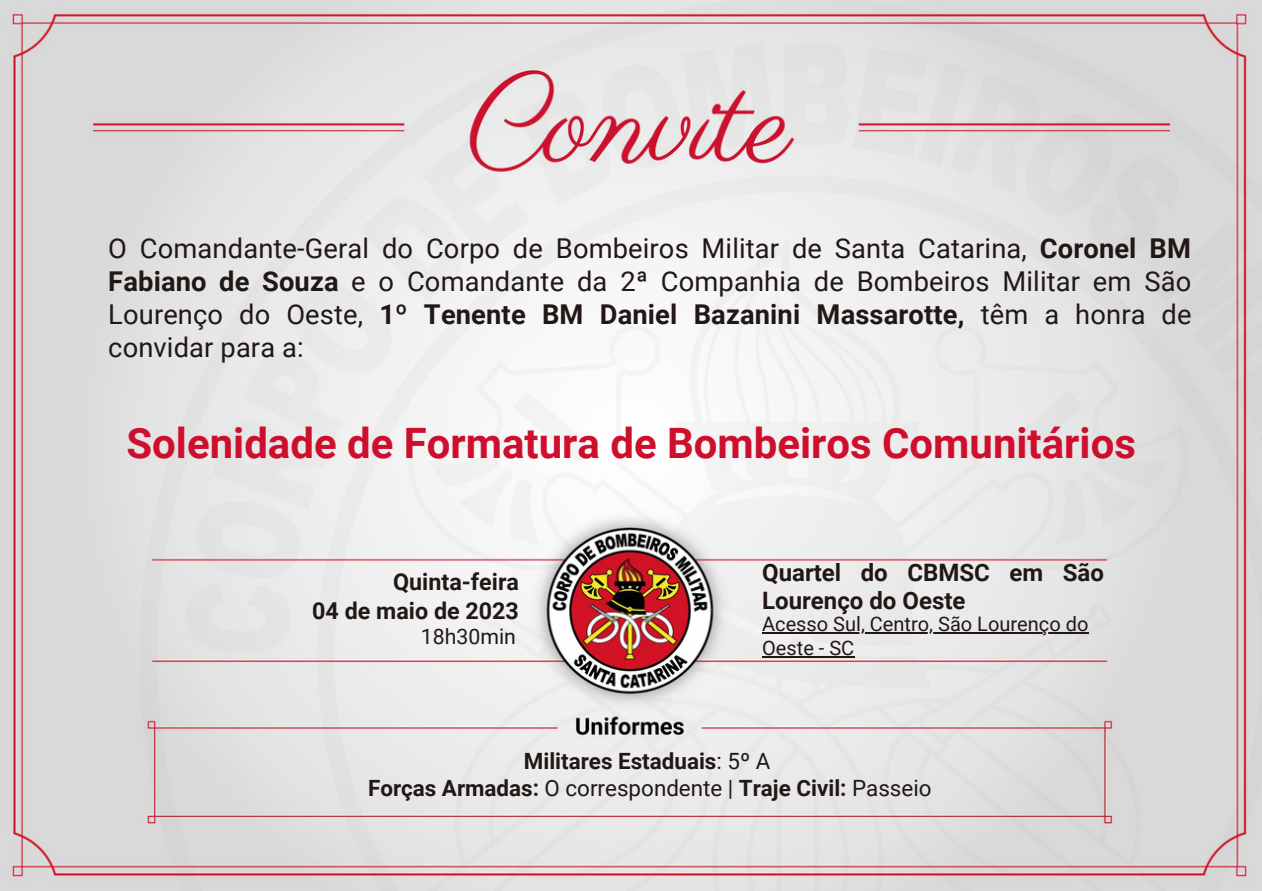
<style>
.page{position:relative;width:1262px;height:891px;background:#fff}
.page>*{position:absolute;margin:0;border:0;box-sizing:border-box;transform-origin:0 0}
.t1{font:700 42px "Roboto";color:#ce0e2d}
.t2{font:27.2px/33px "Roboto";letter-spacing:.005em;color:#211816;text-align:justify}
.t3{font:700 24px/28.6px "Roboto";color:#211816}
.t4{font:700 23.2px/28.6px "Roboto";color:#211816;text-align:right}
.t5{font:700 22.4px/27px "Roboto";color:#211816;text-align:center}
.t6{font:21.2px "Roboto";color:#211816}
.t7{font:20px/24px "Roboto";color:#211816}
.s1{font-weight:700}
.s2{font-weight:400}
</style>
<div class="page">
<img style="left:0;top:0;width:1261px;height:891px">
<hr style="left:762px;top:632px;width:326px;height:2px;background:#211816">
<hr style="left:762px;top:656px;width:92px;height:2px;background:#211816">
<p class="t2" style="left:108px;top:232px;width:1084px">O Comandante-Geral do Corpo de Bombeiros Militar de Santa Catarina, <span class="s1">Coronel BM Fabiano de Souza</span> e o Comandante da 2ª Companhia de Bombeiros Militar em São Lourenço do Oeste, <span class="s1">1º Tenente BM Daniel Bazanini Massarotte,</span> têm a honra de convidar para a:</p>
<h1 class="t1" style="left:126px;top:419px;width:1011px">Solenidade de Formatura de Bombeiros Comunitários</h1>
<p class="t3" style="left:762px;top:558px;width:343px">Quartel do CBMSC em São<br>Lourenço do Oeste</p>
<p class="t4" style="left:312px;top:568px;width:208px">Quinta-feira<br>04 de maio de 2023</p>
<p class="t6" style="left:421px;top:624px;width:96px">18h30min</p>
<p class="t7" style="left:762px;top:612px;width:328px">Acesso Sul, Centro, São Lourenço do<br>Oeste - SC</p>
<p class="t5" style="left:368px;top:748px;width:565px">Militares Estaduais<span class="s2">: 5º A<br></span>Forças Armadas: <span class="s2">O correspondente |</span> Traje Civil: <span class="s2">Passeio</span></p>
</div>
